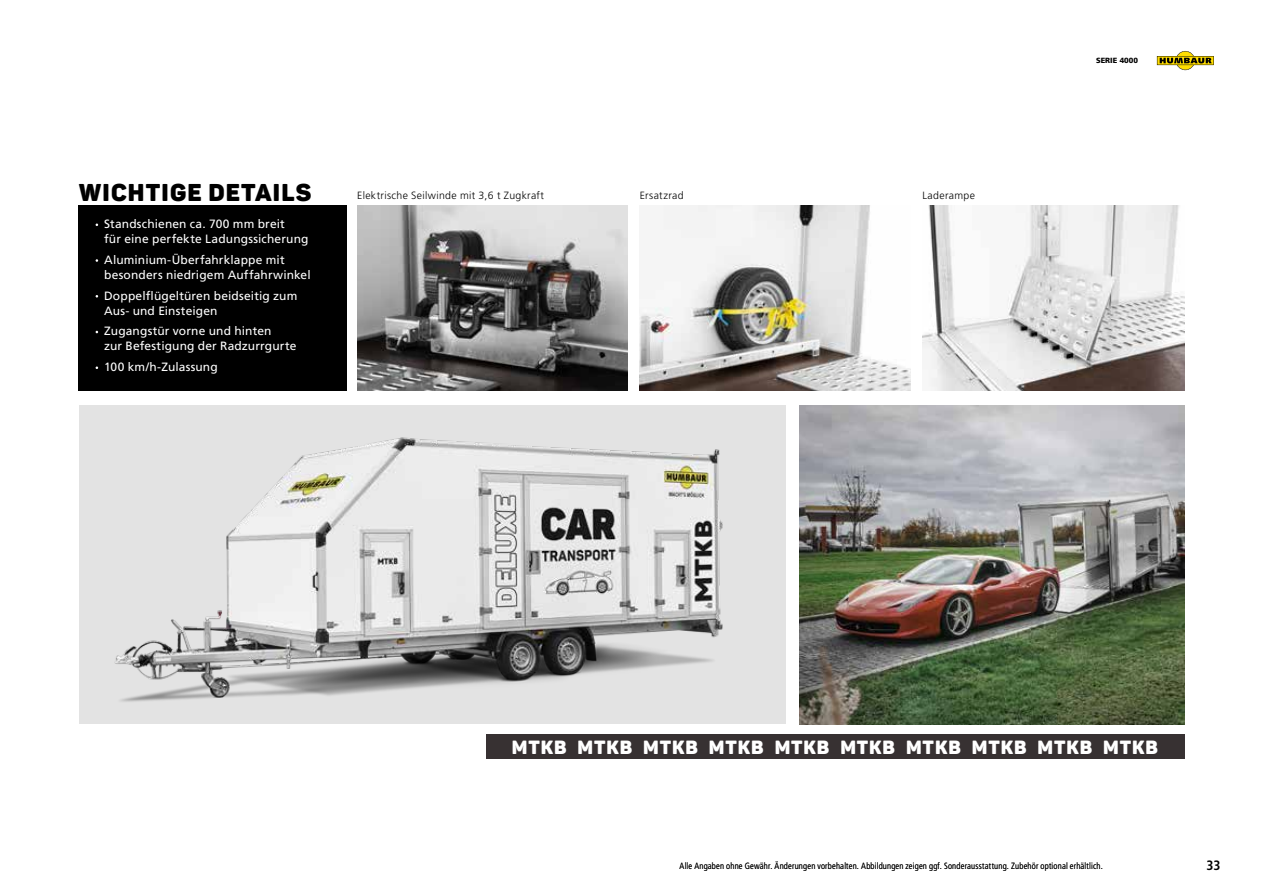
<style>
.page{position:relative;width:1263px;height:893px;background:#fff}
.page>*{position:absolute;margin:0;border:0;box-sizing:border-box;transform-origin:0 0}
.t1{font:900 24px "Panton";letter-spacing:.05em;color:#000}
.t2{font:900 18.9px "Panton";letter-spacing:.05em;color:#fff}
.t3{font:13.5px "Frutiger LT 67 Bd Cn";color:#000}
.t4{font:12px/15px "Frutiger LT 55 Rm";letter-spacing:.01em;color:#fff}
.t5{font:10.5px "Frutiger LT 45 Lt";letter-spacing:.03em;color:#000}
.t6{font:9px "Frutiger LT 47 Lt Cn";letter-spacing:.02em;color:#000}
.t7{font:7.5px "Frutiger LT 75 Blk";color:#000}
</style>
<div class="page">
<svg style="left:1157px;top:51px;width:57px;height:19px"></svg>
<img style="left:799px;top:405px;width:386px;height:319px">
<img style="left:79px;top:406px;width:703px;height:318px">
<img style="left:357px;top:205px;width:270px;height:186px">
<img style="left:640px;top:205px;width:270px;height:186px">
<img style="left:922px;top:205px;width:263px;height:186px">
<div style="left:486px;top:734px;width:699px;height:25px;background:#373132"></div>
<div style="left:79px;top:205px;width:268px;height:186px;background:#000"></div>
<h1 class="t1" style="left:79px;top:177px;width:234px">WICHTIGE DETAILS</h1>
<p class="t5" style="left:357px;top:189px;width:188px">Elektrische Seilwinde mit 3,6 t Zugkraft</p>
<p class="t5" style="left:640px;top:189px;width:45px">Ersatzrad</p>
<p class="t5" style="left:922px;top:189px;width:54px">Laderampe</p>
<p class="t4" style="left:104px;top:217px;width:206px">Standschienen ca. 700 mm breit<br>für eine perfekte Ladungssicherung</p>
<p class="t4" style="left:104px;top:252px;width:208px">Aluminium-Überfahrklappe mit besonders niedrigem Auffahrwinkel</p>
<p class="t4" style="left:104px;top:288px;width:195px">Doppelflügeltüren beidseitig zum<br>Aus- und Einsteigen</p>
<p class="t4" style="left:104px;top:324px;width:194px">Zugangstür vorne und hinten<br>zur Befestigung der Radzurrgurte</p>
<p class="t4" style="left:104px;top:360px;width:115px">100 km/h-Zulassung</p>
<p class="t7" style="left:1096px;top:56px;width:43px">SERIE 4000</p>
<h2 class="t2" style="left:512px;top:735px;width:647px">MTKB MTKB MTKB MTKB MTKB MTKB MTKB MTKB MTKB MTKB</h2>
<p class="t6" style="left:679px;top:861px;width:425px">Alle Angaben ohne Gewähr. Änderungen vorbehalten. Abbildungen zeigen ggf. Sonderausstattung. Zubehör optional erhältlich.</p>
<p class="t3" style="left:1206px;top:857px;width:16px">33</p>
</div>
